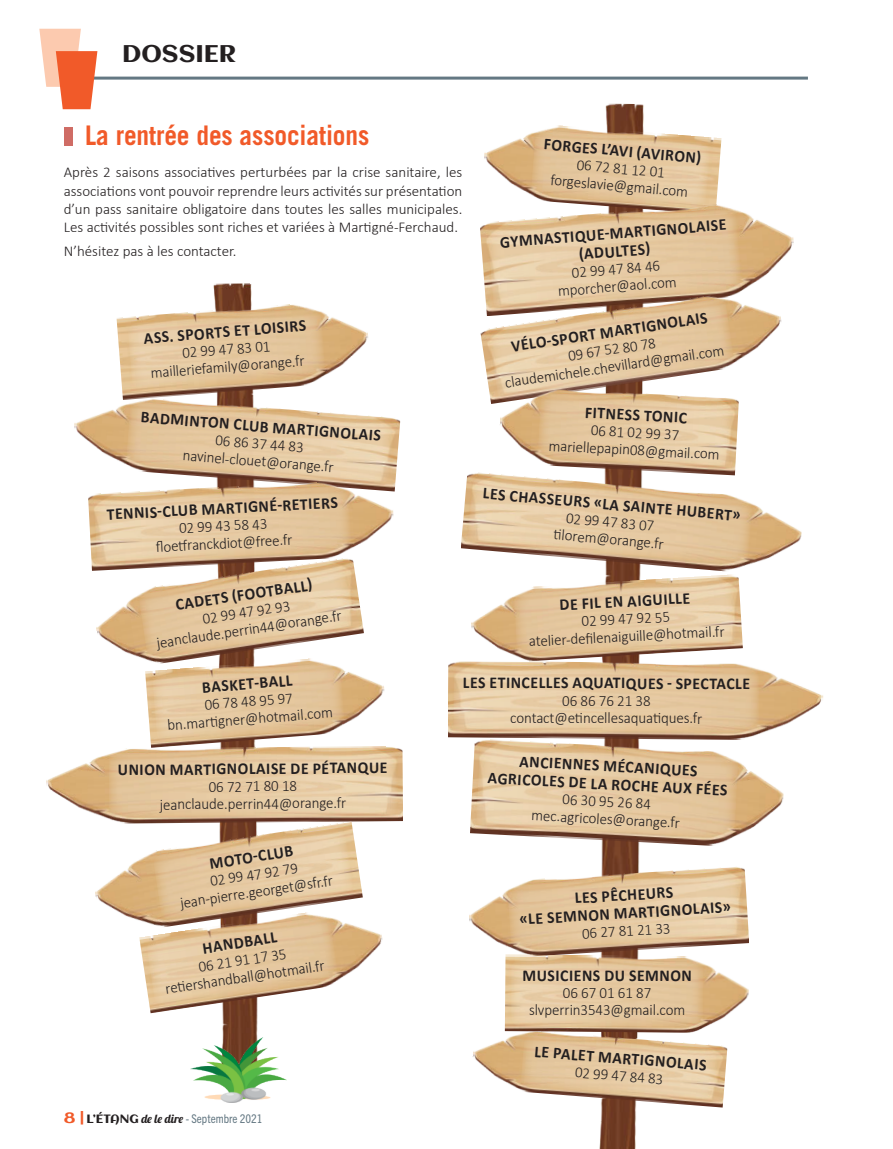
<style>
.page{position:relative;width:893px;height:1149px;background:#fff}
.page>*{position:absolute;margin:0;border:0;box-sizing:border-box;transform-origin:0 0}
.titre{font:700 27px "Trade Gothic";letter-spacing:-.005em;color:#f15a29;scale:.94 1}
.t1{font:24px "Aclonica";color:#231f20}
.texte{font:700 16.5px/18.1px "Calibri";letter-spacing:.035em;color:#231f20;text-align:center;scale:.95 1}
.texte-2{font:300 15.75px/17.2px "Calibri";letter-spacing:-.01em;color:#231f20;text-align:center;scale:.95 1}
.texte-3{font:300 15px/18.3px "Calibri";color:#231f20;text-align:justify}
.t2{font:condensed 12px "Trade Gothic Next LT Pro";color:#647883}
.s1{font-family:"Aclonica";font-stretch:normal;font-size:15px;color:#f15a29}
.s2{font-family:"Aclonica";font-stretch:normal;color:#231f20}
.s3{font-family:"Lobster 1.4";font-stretch:normal;color:#231f20}
</style>
<div class="page">
<hr style="left:85px;top:77px;width:723px;height:3px;background:#647883">
<svg style="left:39px;top:29px;width:58px;height:80px"></svg>
<img style="left:213px;top:283px;width:45px;height:754px">
<img style="left:599px;top:104px;width:45px;height:1044px">
<img style="left:117px;top:298px;width:251px;height:95px">
<img style="left:484px;top:119px;width:160px;height:44px">
<img style="left:74px;top:393px;width:326px;height:93px">
<svg style="left:128px;top:308px;width:198px;height:82px;background:#e0c29b"></svg>
<img style="left:190px;top:1037px;width:96px;height:64px">
<img style="left:88px;top:478px;width:307px;height:79px">
<img style="left:150px;top:741px;width:108px;height:4px">
<img style="left:46px;top:745px;width:357px;height:77px">
<svg style="left:94px;top:400px;width:300px;height:341px"></svg>
<svg style="left:109px;top:749px;width:288px;height:70px;background:#e2c59d"></svg>
<img style="left:90px;top:821px;width:273px;height:100px">
<img style="left:139px;top:901px;width:244px;height:111px">
<svg style="left:146px;top:827px;width:209px;height:178px;background:#dfc3a1"></svg>
<img style="left:472px;top:1026px;width:255px;height:81px">
<svg style="left:520px;top:1034px;width:199px;height:68px;background:#dfc39f"></svg>
<div style="left:64px;top:127px;width:9px;height:18px;background:#cf6c65"></div>
<img style="left:480px;top:212px;width:314px;height:73px">
<img style="left:480px;top:285px;width:302px;height:97px">
<img style="left:599px;top:469px;width:137px;height:2px">
<img style="left:461px;top:471px;width:341px;height:102px">
<svg style="left:488px;top:128px;width:255px;height:341px;background:#e1c6a4"></svg>
<svg style="left:468px;top:476px;width:285px;height:91px"></svg>
<img style="left:471px;top:573px;width:272px;height:87px">
<svg style="left:514px;top:578px;width:224px;height:78px;background:#e1c5a1"></svg>
<img style="left:470px;top:740px;width:314px;height:109px">
<img style="left:448px;top:660px;width:375px;height:80px">
<svg style="left:476px;top:743px;width:262px;height:98px;background:#dfc39f"></svg>
<svg style="left:453px;top:666px;width:306px;height:68px;background:#e3c69e"></svg>
<img style="left:469px;top:866px;width:280px;height:87px">
<img style="left:505px;top:953px;width:244px;height:79px">
<svg style="left:507px;top:872px;width:236px;height:80px;background:#dfc29e"></svg>
<svg style="left:511px;top:959px;width:192px;height:67px;background:#e4c69e"></svg>
<h2 class="t1" style="left:122px;top:37px;width:115px">DOSSIER</h2>
<p class="titre" style="left:85px;top:119px;width:304px">La rentrée des associations</p>
<p class="texte-3" style="left:64px;top:163px;width:400px">Après 2 saisons associatives perturbées par la crise sanitaire, les associations vont pouvoir reprendre leurs activités sur présentation d’un pass sanitaire obligatoire dans toutes les salles municipales.<br>Les activités possibles sont riches et variées à Martigné-Ferchaud.</p>
<p class="texte-3" style="left:64px;top:242px;width:174px">N’hésitez pas à les contacter.</p>
<p class="texte" style="left:143px;top:329px;width:173px;rotate:-5deg">ASS. SPORTS ET LOISIRS</p>
<p class="texte-2" style="left:182px;top:343px;width:95px;rotate:-4deg">02 99 47 83 01</p>
<p class="texte-2" style="left:150px;top:363px;width:164px;rotate:-4deg">mailleriefamily@orange.fr</p>
<p class="texte" style="left:142px;top:405px;width:255px;rotate:5deg">BADMINTON CLUB MARTIGNOLAIS</p>
<p class="texte-2" style="left:216px;top:431px;width:95px;rotate:4deg">06 86 37 44 83</p>
<p class="texte-2" style="left:183px;top:446px;width:161px;rotate:4deg">navinel-clouet@orange.fr</p>
<p class="texte" style="left:106px;top:504px;width:245px;rotate:-3deg">TENNIS-CLUB MARTIGNÉ-RETIERS</p>
<p class="texte-2" style="left:179px;top:519px;width:95px;rotate:-3deg">02 99 43 58 43</p>
<p class="texte-2" style="left:155px;top:537px;width:146px;rotate:-3deg">fl oetf ranckdiot@free.fr</p>
<p class="texte" style="left:174px;top:594px;width:147px;rotate:-8deg">CADETS (FOOTBALL)</p>
<p class="texte-2" style="left:201px;top:610px;width:95px;rotate:-9deg">02 99 47 92 93</p>
<p class="texte-2" style="left:155px;top:634px;width:198px;rotate:-9deg">jeanclaude.perrin44@orange.fr</p>
<p class="texte" style="left:545px;top:134px;width:168px;rotate:5deg">FORGES L’AVI (AVIRON)</p>
<p class="texte-2" style="left:578px;top:156px;width:95px;rotate:5deg">06 72 81 12 01</p>
<p class="texte-2" style="left:551px;top:171px;width:147px;rotate:5deg">forgeslavie@gmail.com</p>
<p class="texte" style="left:499px;top:233px;width:240px;rotate:-5deg">GYMNASTIQUE-MARTIGNOLAISE (ADULTES)</p>
<p class="texte-2" style="left:556px;top:264px;width:127px;rotate:-4deg">02 99 47 84 46 mporcher@aol.com</p>
<p class="texte" style="left:510px;top:335px;width:210px;rotate:-8deg">VÉLO-SPORT MARTIGNOLAIS</p>
<p class="texte-2" style="left:567px;top:347px;width:95px;rotate:-9deg">09 67 52 80 78</p>
<p class="texte-2" style="left:504px;top:375px;width:234px;rotate:-9deg">claudemichele.chevillard@gmail.com</p>
<p class="texte" style="left:586px;top:402px;width:109px;rotate:3deg">FITNESS TONIC</p>
<p class="texte-2" style="left:591px;top:421px;width:95px;rotate:3deg">06 81 02 99 37</p>
<p class="texte-2" style="left:549px;top:436px;width:182px;rotate:3deg">mariellepapin08@gmail.com</p>
<p class="texte" style="left:484px;top:483px;width:274px;rotate:5deg">LES CHASSEURS «LA SAINTE HUBERT»</p>
<p class="texte-2" style="left:556px;top:508px;width:118px;rotate:5deg">02 99 47 83 07<br>ti lorem@orange.fr</p>
<p class="texte" style="left:559px;top:594px;width:139px;rotate:-3deg">DE FIL EN AIGUILLE</p>
<p class="texte-2" style="left:528px;top:615px;width:208px;rotate:-3deg">02 99 47 92 55<br>atelier-defi lenaiguille@hotmail.fr</p>
<p class="texte" style="left:201px;top:677px;width:97px;rotate:-5deg">BASKET-BALL</p>
<p class="texte-2" style="left:204px;top:695px;width:95px;rotate:-4deg">06 78 48 95 97</p>
<p class="texte-2" style="left:167px;top:715px;width:176px;rotate:-4deg">bn.marti gner@hotmail.com</p>
<p class="texte" style="left:118px;top:760px;width:285px;rotate:-1deg">UNION MARTIGNOLAISE DE PÉTANQUE</p>
<p class="texte-2" style="left:209px;top:777px;width:95px">06 72 71 80 18</p>
<p class="texte-2" style="left:160px;top:794px;width:198px">jeanclaude.perrin44@orange.fr</p>
<p class="texte" style="left:208px;top:852px;width:90px;rotate:-8deg">MOTO-CLUB</p>
<p class="texte-2" style="left:209px;top:872px;width:95px;rotate:-9deg">02 99 47 92 79</p>
<p class="texte-2" style="left:179px;top:894px;width:164px;rotate:-9deg">jean-pierre.georget@sfr.fr</p>
<p class="texte" style="left:201px;top:937px;width:80px;rotate:-8deg">HANDBALL</p>
<p class="texte-2" style="left:197px;top:957px;width:95px;rotate:-9deg">06 21 91 17 35</p>
<p class="texte-2" style="left:164px;top:980px;width:171px;rotate:-9deg">reti ershandball@hotmail.fr</p>
<p class="t2" style="left:64px;top:1110px;width:200px"><span class="s1">8 |</span> <span class="s2">L’ÉTANG</span> <span class="s3">de le dire</span> - Septembre 2021</p>
<p class="texte" style="left:463px;top:673px;width:304px">LES ETINCELLES AQUATIQUES - SPECTACLE</p>
<p class="texte-2" style="left:562px;top:691px;width:95px">06 86 76 21 38</p>
<p class="texte-2" style="left:510px;top:709px;width:204px">contact@etincellesaquatiques.fr</p>
<p class="texte" style="left:489px;top:749px;width:254px;rotate:3deg">ANCIENNES MÉCANIQUES<br>AGRICOLES DE LA ROCHE AUX FÉES</p>
<p class="texte-2" style="left:563px;top:790px;width:95px;rotate:3deg">06 30 95 26 84</p>
<p class="texte-2" style="left:532px;top:805px;width:158px;rotate:3deg">mec.agricoles@orange.fr</p>
<p class="texte" style="left:518px;top:890px;width:224px;rotate:-3deg">LES PÊCHEURS<br>«LE SEMNON MARTIGNOLAIS»</p>
<p class="texte-2" style="left:581px;top:924px;width:95px;rotate:-4deg">06 27 81 21 33</p>
<p class="texte" style="left:522px;top:965px;width:180px">MUSICIENS DU SEMNON</p>
<p class="texte-2" style="left:563px;top:983px;width:95px">06 67 01 61 87</p>
<p class="texte-2" style="left:529px;top:1001px;width:166px">slvperrin3543@gmail.com</p>
<p class="texte" style="left:536px;top:1040px;width:183px;rotate:5deg">LE PALET MARTIGNOLAIS</p>
<p class="texte-2" style="left:576px;top:1063px;width:95px;rotate:4deg">02 99 47 84 83</p>
</div>
